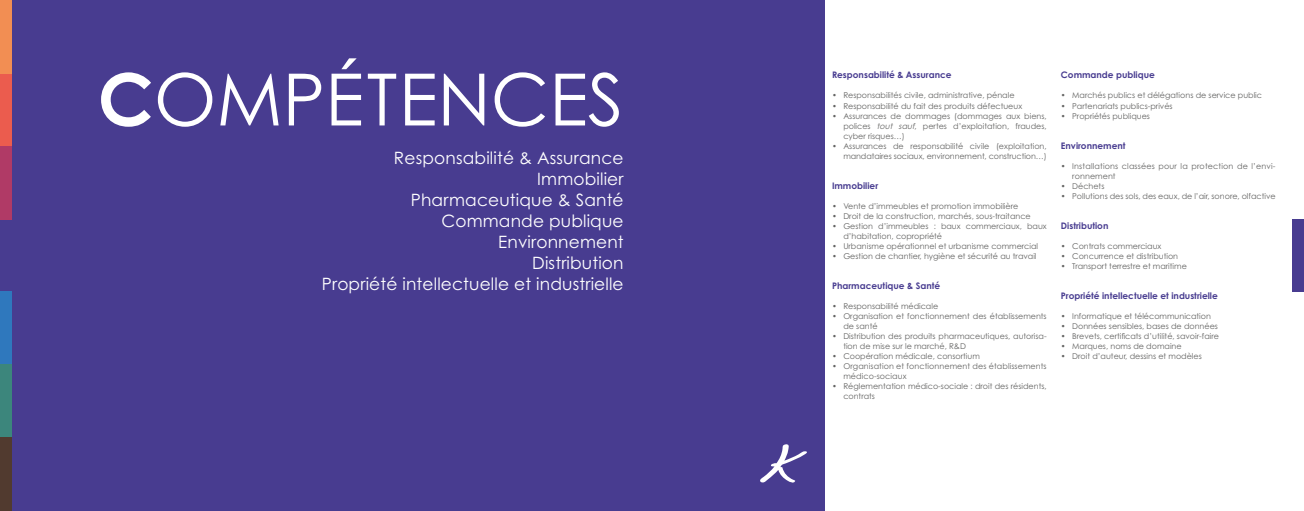
<style>
.page{position:relative;width:1304px;height:511px;background:#fff}
.page>*{position:absolute;margin:0;border:0;box-sizing:border-box;transform-origin:0 0}
.t1{font:72px "Century Gothic Std";color:#fff}
.t2{font:17px/21px "Century Gothic Std";letter-spacing:.01em;color:#fff;text-align:right}
.t3{font:700 9px "Century Gothic Std";color:#483c90}
.t4{font:8px/10px "Century Gothic Std";color:#646463}
.t5{font:8px/10px "Century Gothic Std";letter-spacing:.02em;color:#646463}
.s1{font-weight:700}
.s2{font-style:italic}
</style>
<div class="page">
<div style="left:0;top:0;width:824px;height:510px;background:#483c90"></div>
<div style="left:0;top:73px;width:11px;height:73px;background:#eb5c4e"></div>
<div style="left:1293px;top:219px;width:11px;height:73px;background:#483c90"></div>
<div style="left:0;top:146px;width:11px;height:73px;background:#b03a66"></div>
<div style="left:0;top:292px;width:11px;height:72px;background:#2f78bd"></div>
<div style="left:0;top:364px;width:11px;height:73px;background:#3c867c"></div>
<div style="left:0;top:437px;width:11px;height:73px;background:#513a2f"></div>
<div style="left:0;top:0;width:11px;height:73px;background:#f28e53"></div>
<svg style="left:760px;top:444px;width:47px;height:39px"></svg>
<h1 class="t1" style="left:98px;top:55px;width:527px"><span class="s1">C</span>OMPÉTENCES</h1>
<h2 class="t2" style="left:322px;top:147px;width:303px">Responsabilité &amp; Assurance<br>Immobilier<br>Pharmaceutique &amp; Santé<br>Commande publique<br>Environnement<br>Distribution<br>Propriété intellectuelle et industrielle</h2>
<p class="t3" style="left:832px;top:69px;width:121px">Responsabilité &amp; Assurance</p>
<p class="t4" style="left:832px;top:90px;width:184px">• Responsabilités civile, administrative, pénale</p>
<p class="t4" style="left:832px;top:100px;width:192px">• Responsabilité du fait des produits défectueux</p>
<p class="t4" style="left:843px;top:110px;width:205px;text-align:justify;text-indent:-11px">• Assurances de dommages (dommages aux biens, polices <span class="s2">tout sauf</span>, pertes d’exploitation, fraudes, cyber risques…)</p>
<p class="t4" style="left:832px;top:140px;width:216px;text-align:right">• Assurances de responsabilité civile (exploitation, mandataires sociaux, environnement, construction…)</p>
<p class="t3" style="left:832px;top:179px;width:48px">Immobilier</p>
<p class="t4" style="left:832px;top:200px;width:188px">• Vente d’immeubles et promotion immobilière</p>
<p class="t4" style="left:832px;top:210px;width:200px">• Droit de la construction, marchés, sous-traitance</p>
<p class="t4" style="left:843px;top:220px;width:205px;text-indent:-11px">• Gestion d’immeubles : baux commerciaux, baux d’habitation, copropriété</p>
<p class="t4" style="left:832px;top:240px;width:208px">• Urbanisme opérationnel et urbanisme commercial</p>
<p class="t4" style="left:832px;top:250px;width:206px">• Gestion de chantier, hygiène et sécurité au travail</p>
<p class="t3" style="left:832px;top:279px;width:110px">Pharmaceutique &amp; Santé</p>
<p class="t4" style="left:832px;top:300px;width:108px">• Responsabilité médicale</p>
<p class="t4" style="left:843px;top:310px;width:205px;text-indent:-11px">• Organisation et fonctionnement des établissements de santé</p>
<p class="t4" style="left:843px;top:330px;width:205px;text-indent:-11px">• Distribution des produits pharmaceutiques, autorisa&shy;tion de mise sur le marché, R&amp;D</p>
<p class="t4" style="left:832px;top:350px;width:149px">• Coopération médicale, consortium</p>
<p class="t4" style="left:843px;top:360px;width:205px;text-indent:-11px">• Organisation et fonctionnement des établissements médico-sociaux</p>
<p class="t4" style="left:843px;top:380px;width:205px;text-indent:-11px">• Réglementation médico-sociale : droit des résidents, contrats</p>
<p class="t3" style="left:1061px;top:69px;width:95px">Commande publique</p>
<p class="t4" style="left:1061px;top:90px;width:203px">• Marchés publics et délégations de service public</p>
<p class="t4" style="left:1061px;top:100px;width:113px">• Partenariats publics-privés</p>
<p class="t4" style="left:1061px;top:110px;width:91px">• Propriétés publiques</p>
<p class="t3" style="left:1061px;top:139px;width:66px">Environnement</p>
<p class="t5" style="left:1072px;top:160px;width:205px;text-indent:-11px">• Installations classées pour la protection de l’envi&shy;ronnement</p>
<p class="t4" style="left:1061px;top:180px;width:45px">• Déchets</p>
<p class="t4" style="left:1061px;top:190px;width:216px">• Pollutions des sols, des eaux, de l’air, sonore, olfactive</p>
<p class="t3" style="left:1061px;top:219px;width:49px">Distribution</p>
<p class="t4" style="left:1061px;top:240px;width:102px">• Contrats commerciaux</p>
<p class="t4" style="left:1061px;top:250px;width:119px">• Concurrence et distribution</p>
<p class="t4" style="left:1061px;top:260px;width:128px">• Transport terrestre et maritime</p>
<p class="t3" style="left:1061px;top:289px;width:158px">Propriété intellectuelle et industrielle</p>
<p class="t4" style="left:1061px;top:310px;width:152px">• Informatique et télécommunication</p>
<p class="t4" style="left:1061px;top:320px;width:159px">• Données sensibles, bases de données</p>
<p class="t4" style="left:1061px;top:330px;width:160px">• Brevets, certificats d’utilité, savoir-faire</p>
<p class="t4" style="left:1061px;top:340px;width:122px">• Marques, noms de domaine</p>
<p class="t4" style="left:1061px;top:350px;width:142px">• Droit d’auteur, dessins et modèles</p>
</div>
